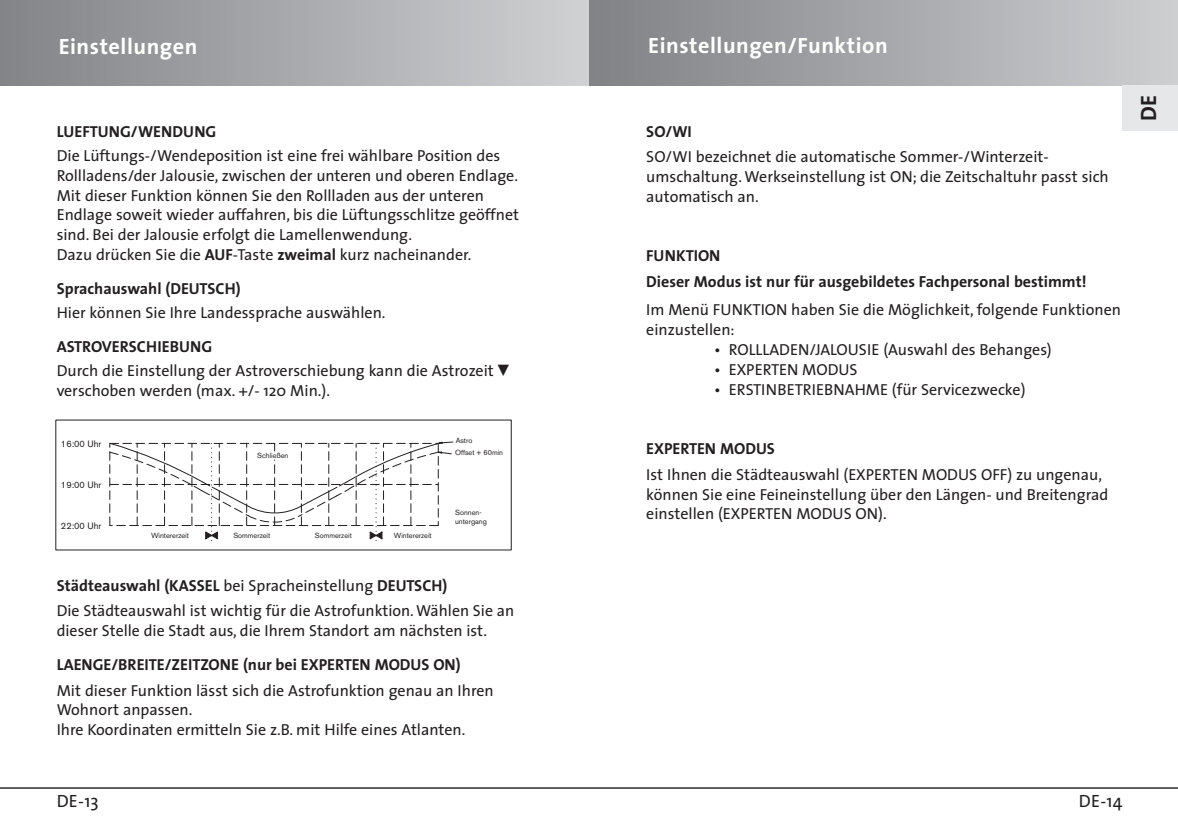
<style>
.page{position:relative;width:1178px;height:822px;background:#fff}
.page>*{position:absolute;margin:0;border:0;box-sizing:border-box;transform-origin:0 0}
.t1{font:700 22.2px "The Sans";letter-spacing:.025em;color:#fff}
.t2{font:700 22.2px "The Sans";color:#231f20}
.t3{font:17.8px "The Sans";letter-spacing:.01em;color:#231f20}
.t4{font:16px/19.8px "The Sans";color:#231f20}
.t5{font:700 16px/25.6px "The Sans";color:#231f20}
.t6{font:9.2px "Akzidenz Grotesk BQ";color:#231f20}
.t7{font:7.4px/8.8px "Akzidenz Grotesk BQ";color:#231f20}
.s1{font-weight:700}
.s2{font-family:"Spe Num Mat"}
</style>
<div class="page">
<hr style="left:0;top:787px;width:1178px;height:2px;background:#231f20">
<div style="left:0;top:0;width:590px;height:85px;background:linear-gradient(to right,#818387,#d0d1d3)"></div>
<div style="left:590px;top:0;width:588px;height:85px;background:linear-gradient(to right,#7f8185,#cdced1)"></div>
<div style="left:1123px;top:85px;width:55px;height:45px;background:#e6e7e9"></div>
<svg style="left:109px;top:442px;width:344px;height:99px"></svg>
<h1 class="t1" style="left:59px;top:37px;width:140px">Einstellungen</h1>
<p class="t5" style="left:57px;top:120px;width:161px">LUEFTUNG/WENDUNG</p>
<p class="t4" style="left:57px;top:147px;width:464px">Die Lüftungs-/Wendeposition ist eine frei wählbare Position des Rollladens/der Jalousie, zwischen der unteren und oberen Endlage.<br>Mit dieser Funktion können Sie den Rollladen aus der unteren Endlage soweit wieder auffahren, bis die Lüftungsschlitze geöffnet sind. Bei der Jalousie erfolgt die Lamellenwendung.<br>Dazu drücken Sie die <span class="s1">AUF</span>-Taste <span class="s1">zweimal</span> kurz nacheinander.</p>
<p class="t5" style="left:57px;top:277px;width:185px">Sprachauswahl (DEUTSCH)</p>
<p class="t4" style="left:57px;top:304px;width:330px">Hier können Sie Ihre Landessprache auswählen.</p>
<p class="t4" style="left:57px;top:336px;width:454px;line-height:24px"><span class="s1">ASTROVERSCHIEBUNG<br></span>Durch die Einstellung der Astroverschiebung kann die Astrozeit <span class="s2">b</span></p>
<p class="t4" style="left:57px;top:382px;width:275px">verschoben werden (max. +/- 120 Min.).</p>
<p class="t6" style="left:61px;top:440px;width:42px">16:00 Uhr</p>
<p class="t6" style="left:61px;top:481px;width:42px">19:00 Uhr</p>
<p class="t6" style="left:61px;top:522px;width:42px">22:00 Uhr</p>
<p class="t7" style="left:257px;top:452px;width:33px">Schließen</p>
<p class="t7" style="left:151px;top:532px;width:39px">Wintererzeit</p>
<p class="t7" style="left:233px;top:532px;width:38px">Sommerzeit</p>
<p class="t7" style="left:315px;top:532px;width:38px">Sommerzeit</p>
<p class="t7" style="left:394px;top:532px;width:39px">Wintererzeit</p>
<p class="t7" style="left:456px;top:437px;width:18px">Astro</p>
<p class="t7" style="left:455px;top:449px;width:49px">Offset + 60min</p>
<p class="t7" style="left:455px;top:508px;width:33px">Sonnen&shy;untergang</p>
<p class="t4" style="left:57px;top:574px;width:459px;line-height:25.6px"><span class="s1">Städteauswahl (KASSEL</span> bei Spracheinstellung <span class="s1">DEUTSCH)<br></span>Die Städteauswahl ist wichtig für die Astrofunktion. Wählen Sie an</p>
<p class="t4" style="left:57px;top:622px;width:432px">dieser Stelle die Stadt aus, die Ihrem Standort am nächsten ist.</p>
<p class="t5" style="left:57px;top:653px;width:406px">LAENGE/BREITE/ZEITZONE (nur bei EXPERTEN MODUS ON)</p>
<p class="t4" style="left:57px;top:682px;width:439px">Mit dieser Funktion lässt sich die Astrofunktion genau an Ihren<br>Wohnort anpassen.<br>Ihre Koordinaten ermitteln Sie z.B. mit Hilfe eines Atlanten.</p>
<h1 class="t1" style="left:648px;top:36px;width:241px">Einstellungen/Funktion</h1>
<p class="t5" style="left:646px;top:120px;width:47px">SO/WI</p>
<p class="t4" style="left:646px;top:148px;width:464px">SO/WI bezeichnet die automatische Sommer-/Winterzeit&shy;umschaltung. Werkseinstellung ist ON; die Zeitschaltuhr passt sich automatisch an.</p>
<p class="t5" style="left:646px;top:245px;width:442px">FUNKTION<br>Dieser Modus ist nur für ausgebildetes Fachpersonal bestimmt!</p>
<p class="t4" style="left:646px;top:301px;width:476px">Im Menü FUNKTION haben Sie die Möglichkeit, folgende Funktionen einzustellen:</p>
<p class="t4" style="left:714px;top:341px;width:339px">• ROLLLADEN/JALOUSIE (Auswahl des Behanges)</p>
<p class="t4" style="left:714px;top:361px;width:145px">• EXPERTEN MODUS</p>
<p class="t4" style="left:714px;top:381px;width:313px">• ERSTINBETRIEBNAHME (für Servicezwecke)</p>
<p class="t5" style="left:646px;top:438px;width:130px">EXPERTEN MODUS</p>
<p class="t4" style="left:646px;top:466px;width:464px">Ist Ihnen die Städteauswahl (EXPERTEN MODUS OFF) zu ungenau, können Sie eine Feineinstellung über den Längen- und Breitengrad einstellen (EXPERTEN MODUS ON).</p>
<h1 class="t2" style="left:1140px;top:121px;width:28px;rotate:-90deg">DE</h1>
<p class="t3" style="left:57px;top:794px;width:44px">DE-13</p>
<p class="t3" style="left:1079px;top:794px;width:45px">DE-14</p>
</div>
